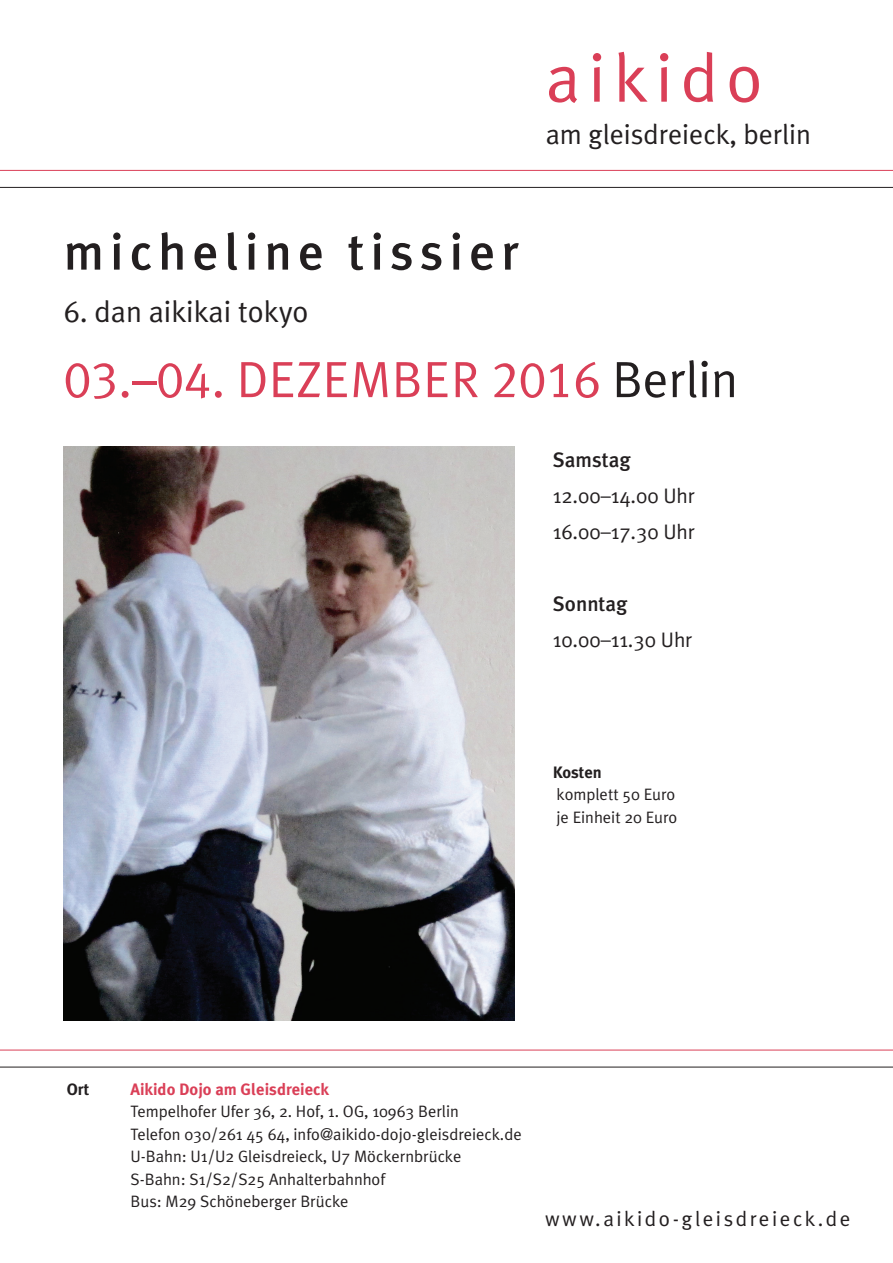
<style>
.page{position:relative;width:893px;height:1263px;background:#fff}
.page>*{position:absolute;margin:0;border:0;box-sizing:border-box;transform-origin:0 0}
.t1{font:68.25px "Meta Plus Normal";letter-spacing:.12em;color:#da3f57}
.t2{font:51px "Meta Plus Normal Caps";letter-spacing:.01em;color:#da3f57}
.t3{font:500 51px "Meta Plus";letter-spacing:.12em;color:#231f20}
.t4{font:30px "Meta Plus Normal";color:#231f20}
.t5{font:28.05px "Meta Plus Normal";color:#231f20}
.t6{font:21px/36px "Meta Plus Normal";color:#231f20}
.t7{font:21px "Meta Plus Normal";letter-spacing:.11em;color:#231f20}
.t8{font:500 21px "Meta Plus";color:#231f20}
.t9{font:16.5px/22.5px "Meta Plus Normal";color:#231f20}
.t10{font:700 16.5px "Meta Plus";color:#da3f57}
.t11{font:700 16.5px "Meta Plus";color:#231f20}
.s1{font-family:"Meta Plus Normal";color:#231f20}
</style>
<div class="page">
<hr style="left:0;top:170px;width:893px;height:1px;background:#da3f57">
<hr style="left:0;top:1050px;width:893px;height:1px;background:#da3f57">
<hr style="left:0;top:187px;width:893px;height:1px;background:#231f20">
<hr style="left:0;top:1067px;width:893px;height:1px;background:#231f20">
<img style="left:64px;top:446px;width:450px;height:574px">
<h1 class="t1" style="left:546px;top:39px;width:219px">aikido</h1>
<h3 class="t5" style="left:546px;top:118px;width:267px">am gleisdreieck, berlin</h3>
<h2 class="t3" style="left:64px;top:222px;width:456px">micheline tissier</h2>
<h3 class="t4" style="left:64px;top:294px;width:246px">6. dan aikikai tokyo</h3>
<h2 class="t2" style="left:64px;top:350px;width:676px">03.–04. DEZEMBER 2016 <span class="s1">Berlin</span></h2>
<p class="t8" style="left:553px;top:448px;width:80px">Samstag</p>
<p class="t6" style="left:553px;top:478px;width:144px">12.00–14.00 Uhr<br>16.00–17.30 Uhr</p>
<p class="t8" style="left:553px;top:592px;width:76px">Sonntag</p>
<p class="t6" style="left:553px;top:622px;width:141px">10.00–11.30 Uhr</p>
<p class="t11" style="left:553px;top:763px;width:51px">Kosten</p>
<p class="t9" style="left:556px;top:783px;width:122px">komplett 50 Euro je Einheit 20 Euro</p>
<p class="t11" style="left:67px;top:1080px;width:24px">Ort</p>
<p class="t10" style="left:131px;top:1080px;width:200px">Aikido Dojo am Gleisdreieck</p>
<p class="t9" style="left:131px;top:1100px;width:393px">Tempelhofer Ufer 36, 2. Hof, 1. OG, 10963 Berlin<br>Telefon 030/261 45 64, info@aikido-dojo-gleisdreieck.de U-Bahn: U1/U2 Gleisdreieck, U7 Möckernbrücke<br>S-Bahn: S1/S2/S25 Anhalterbahnhof<br>Bus: M29 Schöneberger Brücke</p>
<p class="t7" style="left:545px;top:1206px;width:307px">www.aikido-gleisdreieck.de</p>
</div>
